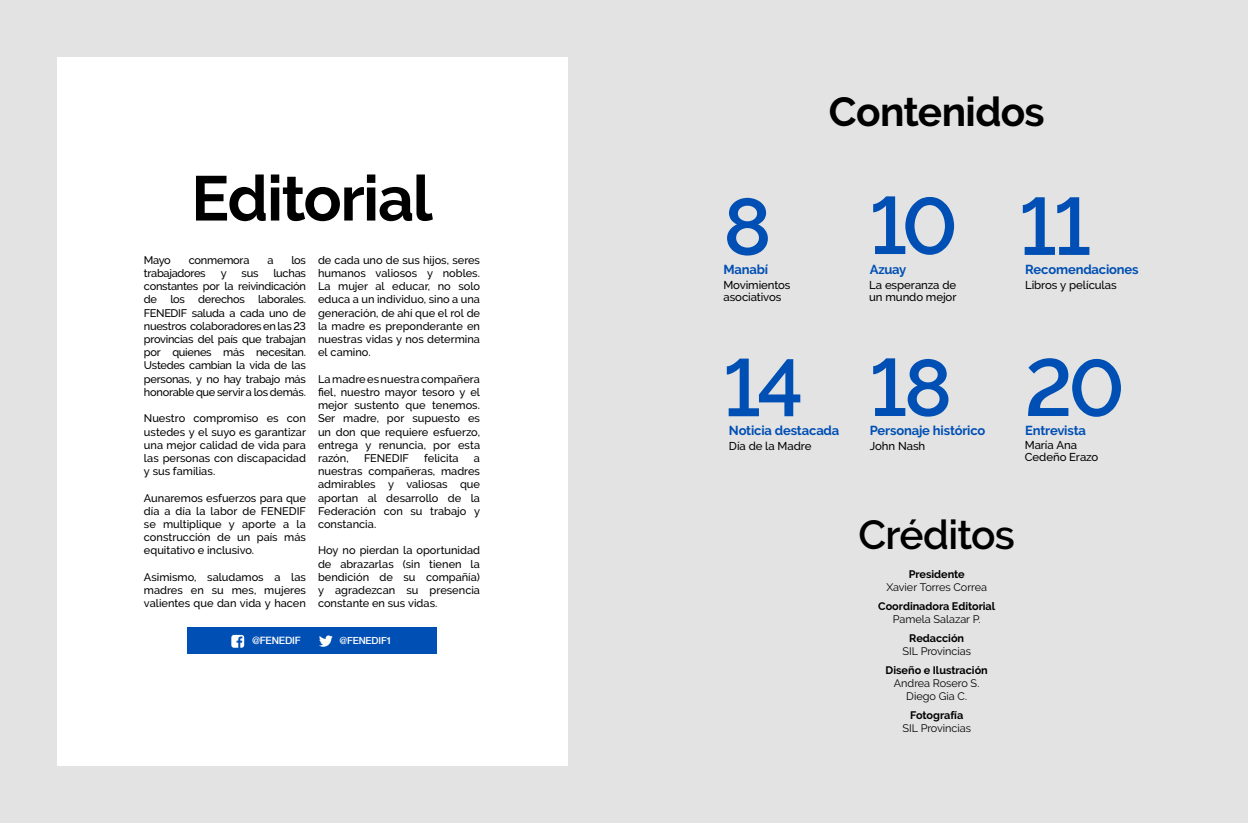
<style>
.page{position:relative;width:1248px;height:823px;background:#fff}
.page>*{position:absolute;margin:0;border:0;box-sizing:border-box;transform-origin:0 0}
.t1{font:600 80.3px/161.2px "Raleway";letter-spacing:-.05em;color:#004fb4}
.t2{font:700 63px "Raleway";letter-spacing:-.025em;color:#000}
.t3{font:700 40.5px "Raleway";letter-spacing:-.015em;color:#000}
.t4{font:600 40.5px "Raleway";letter-spacing:-.02em;color:#000}
.t5{font:700 13px "Raleway";letter-spacing:-.015em;color:#004fb4}
.t6{font:500 11.4px/11.8px "Raleway";letter-spacing:-.005em;color:#000}
.t7{font:500 11px/13.2px "Raleway";color:#000;text-align:justify}
.t8{font:500 11px "Raleway";letter-spacing:-.025em;color:#000}
.t9{font:10.9px/13.1px "Raleway";letter-spacing:-.005em;color:#000;text-align:center}
.t10{font:700 10.9px "Raleway";letter-spacing:-.005em;color:#000}
.t11{font:500 10.1px "Helvetica Neue";letter-spacing:-.02em;color:#fff}
.t12{font:500 9.8px "Helvetica Neue";letter-spacing:-.02em;color:#fff}
</style>
<div class="page">
<div style="left:0;top:0;width:624px;height:822px;background:#e3e3e3"></div>
<div style="left:57px;top:57px;width:510px;height:708px;background:#fff"></div>
<div style="left:624px;top:0;width:623px;height:822px;background:#e3e3e3"></div>
<div style="left:187px;top:627px;width:249px;height:26px;background:#004fb4"></div>
<svg style="left:231px;top:634px;width:13px;height:13px"></svg>
<svg style="left:319px;top:635px;width:14px;height:11px"></svg>
<h2 class="t2" style="left:191px;top:162px;width:243px">Editorial</h2>
<p class="t7" style="left:144px;top:253px;width:28px">Mayo</p>
<p class="t8" style="left:189px;top:253px;width:62px">conmemora</p>
<p class="t7" style="left:267px;top:253px;width:8px">a</p>
<p class="t7" style="left:291px;top:253px;width:16px">los</p>
<p class="t8" style="left:144px;top:266px;width:63px">trabajadores</p>
<p class="t7" style="left:221px;top:266px;width:7px">y</p>
<p class="t7" style="left:241px;top:266px;width:18px">sus</p>
<p class="t7" style="left:144px;top:266px;width:164px;text-indent:130px">luchas constantes por la reivindicación de los derechos laborales.<br>FENEDIF saluda a cada uno de nuestros colaboradores en las 23 provincias del país que trabajan por quienes más necesitan.<br>Ustedes cambian la vida de las personas, y no hay trabajo más honorable que servir a los demás.</p>
<p class="t7" style="left:144px;top:411px;width:163px">Nuestro compromiso es con ustedes y el suyo es garantizar una mejor calidad de vida para las personas con discapacidad y sus familias.</p>
<p class="t7" style="left:144px;top:491px;width:164px">Aunaremos esfuerzos para que día a día la labor de FENEDIF se multiplique y aporte a la construcción de un país más equitativo e inclusivo.</p>
<p class="t7" style="left:144px;top:570px;width:163px">Asimismo, saludamos a las madres en su mes, mujeres valientes que dan vida y hacen</p>
<p class="t7" style="left:318px;top:253px;width:163px">de cada uno de sus hijos, seres humanos valiosos y nobles.<br>La mujer al educar, no solo educa a un individuo, sino a una generación, de ahí que el rol de la madre es preponderante en nuestras vidas y nos determina el camino.</p>
<p class="t7" style="left:318px;top:372px;width:164px">La madre es nuestra compañera fiel, nuestro mayor tesoro y el mejor sustento que tenemos.<br>Ser madre, por supuesto es un don que requiere esfuerzo, entrega y renuncia, por esta razón,</p>
<p class="t7" style="left:364px;top:451px;width:47px">FENEDIF</p>
<p class="t7" style="left:424px;top:451px;width:36px">felicita</p>
<p class="t7" style="left:318px;top:451px;width:163px;text-indent:156px">a nuestras compañeras, madres admirables y valiosas que aportan al desarrollo de la Federación con su trabajo y constancia.</p>
<p class="t7" style="left:318px;top:543px;width:163px">Hoy no pierdan la oportunidad de abrazarlas (sin tienen la bendición de su compañía) y agradezcan su presencia constante en sus vidas.</p>
<p class="t11" style="left:252px;top:632px;width:50px">@FENEDIF</p>
<p class="t12" style="left:339px;top:632px;width:54px">@FENEDIF1</p>
<h3 class="t3" style="left:828px;top:88px;width:217px">Contenidos</h3>
<h1 class="t1" style="left:723px;top:146px;width:82px">8<br>14</h1>
<h1 class="t1" style="left:869px;top:145px;width:89px;line-height:161.8px">10<br>18</h1>
<h1 class="t1" style="left:1019px;top:146px;width:107px;line-height:160.9px">11<br>20</h1>
<p class="t5" style="left:723px;top:261px;width:46px">Manabí</p>
<p class="t5" style="left:869px;top:261px;width:38px">Azuay</p>
<p class="t5" style="left:1025px;top:261px;width:115px">Recomendaciones</p>
<p class="t6" style="left:723px;top:279px;width:69px">Movimientos asociativos</p>
<p class="t6" style="left:869px;top:279px;width:89px">La esperanza de un mundo mejor</p>
<p class="t6" style="left:1025px;top:279px;width:93px">Libros y películas</p>
<p class="t5" style="left:729px;top:422px;width:112px">Noticia destacada</p>
<p class="t5" style="left:869px;top:422px;width:117px">Personaje histórico</p>
<p class="t6" style="left:728px;top:439px;width:84px">Día de la Madre</p>
<p class="t6" style="left:869px;top:439px;width:57px">John Nash</p>
<p class="t5" style="left:1025px;top:422px;width:62px">Entrevista</p>
<p class="t6" style="left:1024px;top:438px;width:75px">María Ana<br>Cedeño Erazo</p>
<h3 class="t4" style="left:858px;top:511px;width:158px">Créditos</h3>
<p class="t10" style="left:908px;top:567px;width:57px">Presidente</p>
<p class="t9" style="left:886px;top:580px;width:102px">Xavier Torres Correa</p>
<p class="t10" style="left:878px;top:599px;width:119px">Coordinadora Editorial</p>
<p class="t9" style="left:892px;top:612px;width:89px">Pamela Salazar P.</p>
<p class="t10" style="left:909px;top:631px;width:56px">Redacción</p>
<p class="t9" style="left:902px;top:644px;width:70px">SIL Provincias</p>
<p class="t10" style="left:885px;top:663px;width:104px">Diseño e Ilustración</p>
<p class="t9" style="left:893px;top:676px;width:87px">Andrea Rosero S.<br>Diego Gia C.</p>
<p class="t10" style="left:910px;top:708px;width:55px">Fotografía</p>
<p class="t9" style="left:902px;top:721px;width:70px">SIL Provincias</p>
</div>
